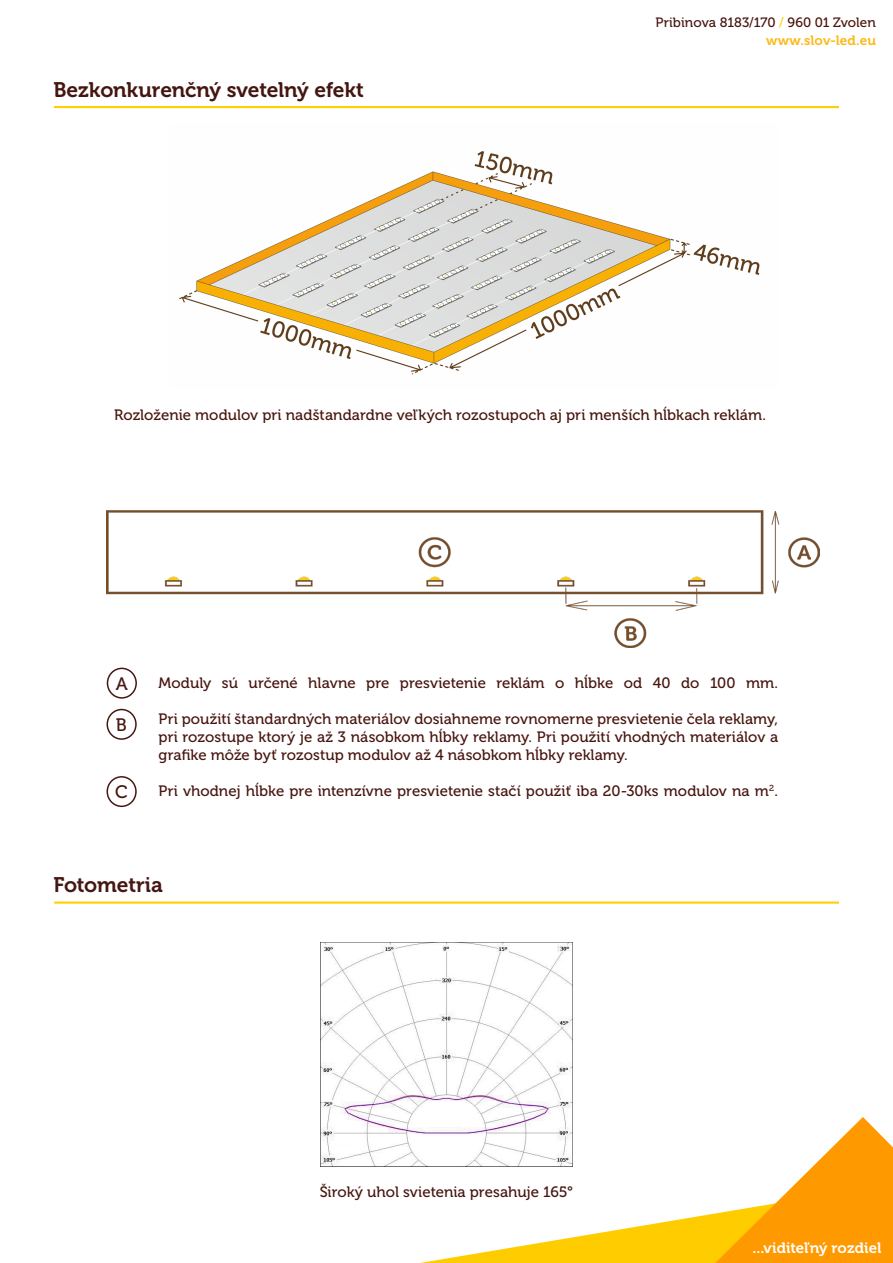
<style>
.page{position:relative;width:893px;height:1263px;background:#fff}
.page>*{position:absolute;margin:0;border:0;box-sizing:border-box;transform-origin:0 0}
.t1{font:21px "Museo 700";letter-spacing:-.005em;color:#441611}
.t2{font:21px "Museo 700";letter-spacing:-.005em;color:#451712}
.t3{font:18px "Museo 500";color:#48150f}
.t4{font:15px/18px "Museo 500";color:#48150f;text-align:justify}
.t5{font:15px "Museo 500";color:#46160f}
.t6{font:15px "Museo 700";color:#fff}
.t7{font:13.5px "Museo 500";color:#48150f}
.t8{font:13.5px "Museo 700";letter-spacing:.005em;color:#fbba18}
.s1{color:#ffd100}
.s2{color:#4b150a}
.s3{color:#48150f}
</style>
<div class="page">
<svg style="left:420px;top:1117px;width:473px;height:146px"></svg>
<img style="left:106px;top:510px;width:713px;height:138px">
<div style="left:107px;top:668px;width:30px;height:31px;border:2px solid #451712;border-radius:50%"></div>
<div style="left:107px;top:776px;width:30px;height:31px;border:2px solid #451712;border-radius:50%"></div>
<div style="left:107px;top:709px;width:30px;height:31px;border:2px solid #451712;border-radius:50%"></div>
<img style="left:320px;top:942px;width:252px;height:225px">
<hr style="left:54px;top:901px;width:785px;height:3px;background:#ffd100">
<img style="left:179px;top:151px;width:581px;height:224px">
<hr style="left:54px;top:106px;width:785px;height:2px;background:#ffd100">
<p class="t1" style="left:53px;top:78px;width:312px">Bezkonkurenčný svetelný efekt</p>
<p class="t7" style="left:655px;top:15px;width:222px">Pribinova 8183/170 <span class="s1">/</span> <span class="s2">960 01 Zvolen</span></p>
<p class="t8" style="left:766px;top:33px;width:111px">www.slov-led.eu</p>
<p class="t4" style="left:114px;top:406px;width:653px">Rozloženie modulov pri nadštandardne veľkých rozostupoch aj pri menších hĺbkach reklám.</p>
<p class="t3" style="left:116px;top:674px;width:13px">A</p>
<p class="t3" style="left:116px;top:715px;width:13px">B</p>
<p class="t3" style="left:115px;top:782px;width:14px">C</p>
<p class="t4" style="left:159px;top:674px;width:621px">Moduly sú určené hlavne pre presvietenie reklám o hĺbke od 40 do 100 mm.</p>
<p class="t4" style="left:159px;top:710px;width:621px">Pri použití štandardných materiálov dosiahneme rovnomerne presvietenie čela reklamy, pri rozostupe ktorý je až 3 násobkom hĺbky reklamy. Pri použití vhodných materiálov a grafike môže byť rozostup modulov až 4 násobkom hĺbky reklamy.</p>
<p class="t4" style="left:159px;top:782px;width:621px">Pri vhodnej hĺbke pre intenzívne presvietenie stačí použiť iba 20-30ks modulov na m<sup>2</sup>.</p>
<p class="t2" style="left:54px;top:873px;width:111px">Fotometria</p>
<p class="t5" style="left:320px;top:1184px;width:255px">Široký uhol svietenia presahuje 165<span class="s3">°</span></p>
<p class="t6" style="left:753px;top:1239px;width:130px">...viditeľný rozdiel</p>
</div>
